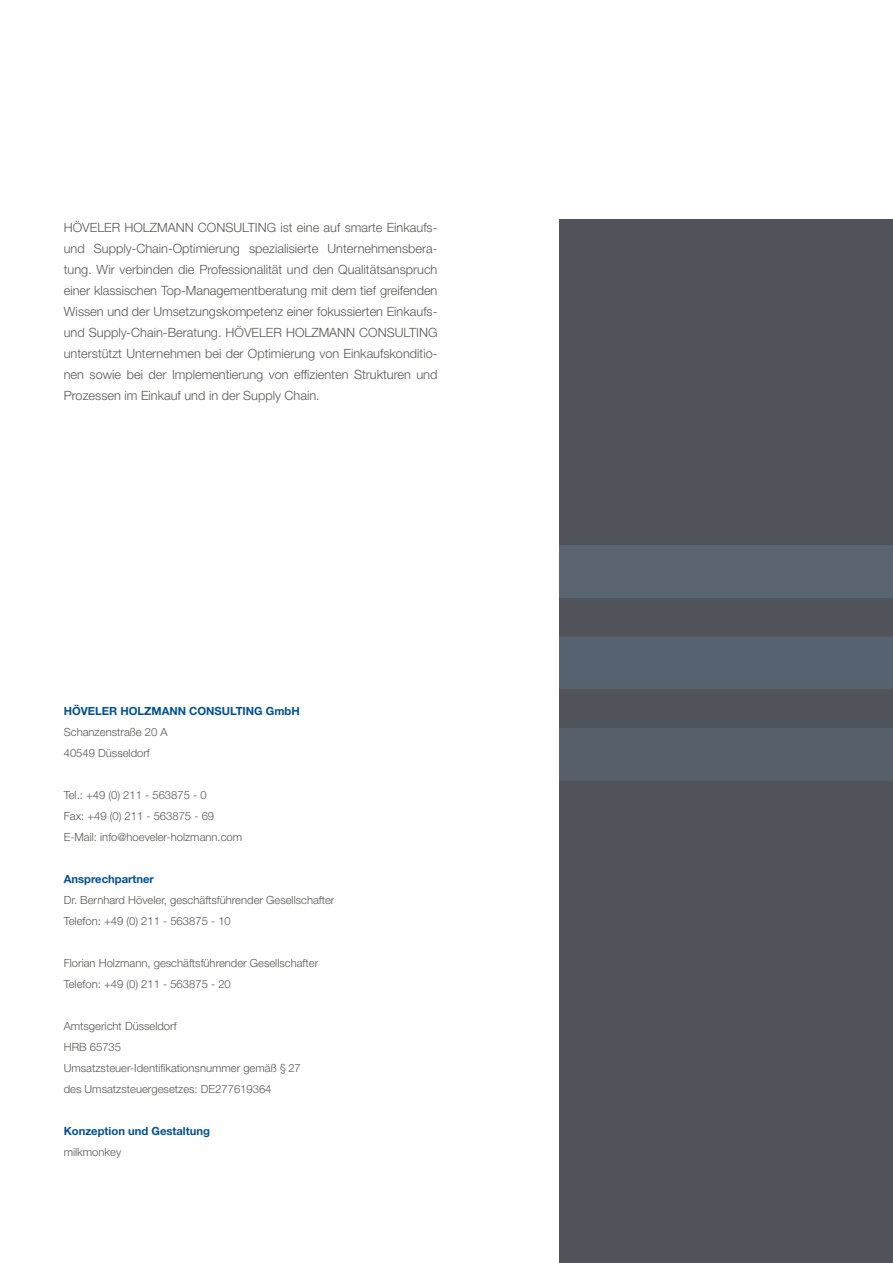
<style>
.page{position:relative;width:893px;height:1263px;background:#fff}
.page>*{position:absolute;margin:0;border:0;box-sizing:border-box;transform-origin:0 0}
.t1{font:300 12.75px/21px "Helvetica Neue LT Std";color:#575756;text-align:justify}
.t2{font:300 11.25px/21px "Helvetica Neue LT Std";color:#575756}
.t3{font:700 11.25px "Helvetica Neue LT Std";color:#005191}
</style>
<div class="page">
<div style="left:560px;top:219px;width:333px;height:1044px;background:#50535a"></div>
<div style="left:560px;top:545px;width:333px;height:52px;background:#5a6571"></div>
<div style="left:560px;top:637px;width:333px;height:52px;background:#576370"></div>
<div style="left:560px;top:728px;width:333px;height:52px;background:#565f6a"></div>
<p class="t1" style="left:64px;top:218px;width:375px">HÖVELER HOLZMANN CONSULTING ist eine auf smarte Einkaufs&shy;und Supply-Chain-Optimierung spezialisierte Unternehmensbera&shy;tung. Wir verbinden die Professionalität und den Qualitätsanspruch einer klassischen Top-Managementberatung mit dem tief greifenden Wissen und der Umsetzungskompetenz einer fokussierten Einkaufs&shy;und Supply-Chain-Beratung. HÖVELER HOLZMANN CONSULTING unterstützt Unternehmen bei der Optimierung von Einkaufskonditio&shy;nen sowie bei der Implementierung von effizienten Strukturen und Prozessen im Einkauf und in der Supply Chain.</p>
<p class="t3" style="left:64px;top:707px;width:238px">HÖVELER HOLZMANN CONSULTING GmbH</p>
<p class="t2" style="left:64px;top:723px;width:105px">Schanzenstraße 20 A<br>40549 Düsseldorf</p>
<p class="t2" style="left:64px;top:786px;width:180px">Tel.: +49 (0) 211 - 563875 - 0<br>Fax: +49 (0) 211 - 563875 - 69<br>E-Mail: info@hoeveler-holzmann.com</p>
<p class="t3" style="left:64px;top:875px;width:92px">Ansprechpartner</p>
<p class="t2" style="left:64px;top:891px;width:272px">Dr. Bernhard Höveler, geschäftsführender Gesellschafter<br>Telefon: +49 (0) 211 - 563875 - 10</p>
<p class="t2" style="left:64px;top:954px;width:256px">Florian Holzmann, geschäftsführender Gesellschafter<br>Telefon: +49 (0) 211 - 563875 - 20</p>
<p class="t2" style="left:64px;top:1017px;width:239px">Amtsgericht Düsseldorf<br>HRB 65735<br>Umsatzsteuer-Identifikationsnummer gemäß § 27 des Umsatzsteuergesetzes: DE277619364</p>
<p class="t3" style="left:64px;top:1127px;width:148px">Konzeption und Gestaltung</p>
<p class="t2" style="left:64px;top:1143px;width:59px">milkmonkey</p>
</div>
